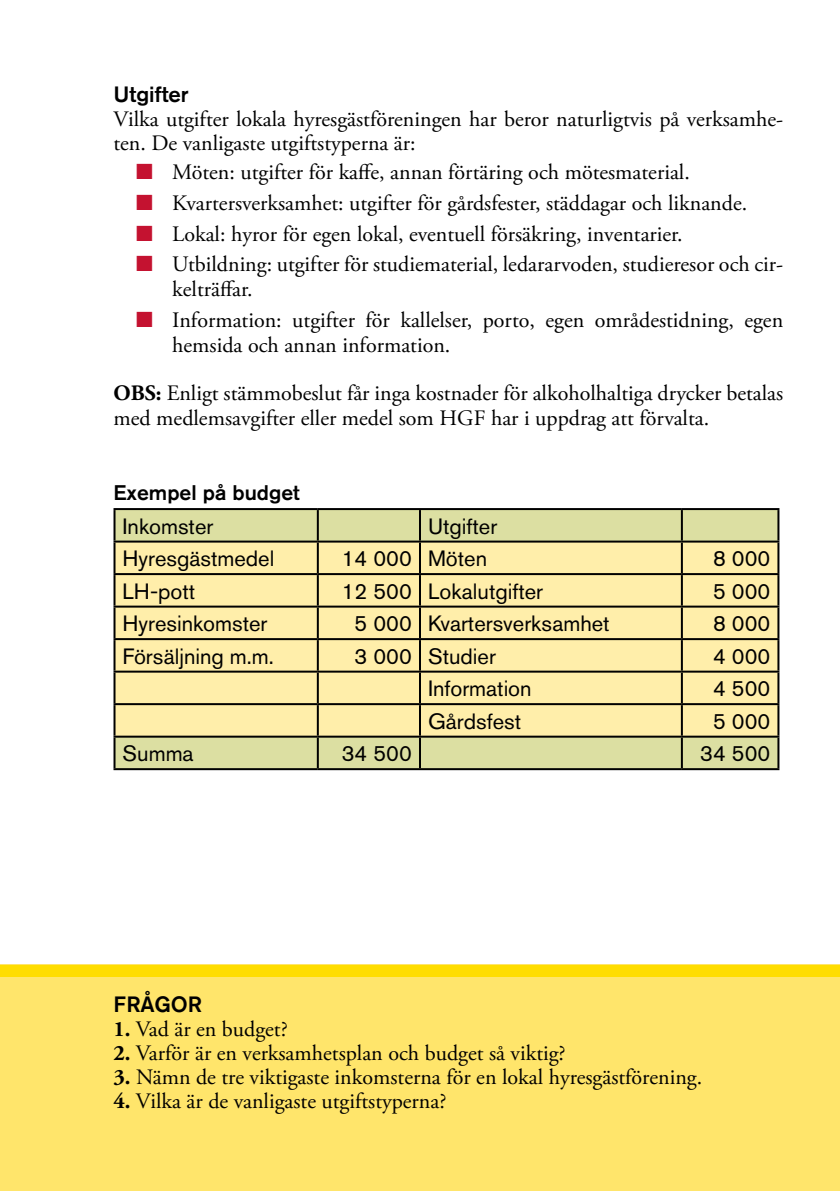
<style>
.page{position:relative;width:840px;height:1191px;background:#fff}
.page>*{position:absolute;margin:0;border:0;box-sizing:border-box;transform-origin:0 0}
.t1{font:22px/25px "Adobe Garamond Pro";color:#000}
.t2{font:22px "Akzidenz Grotesk BE";color:#000}
.t3{font:500 22px "Akzidenz Grotesk BE";color:#000}
.t4{font:500 21px "Akzidenz Grotesk BE";color:#000}
.t5{font:18px "Akzidenz Grotesk BE";color:#000}
.s1{color:#c41230}
.s2{font-weight:700}
</style>
<div class="page">
<div style="left:0;top:964px;width:839px;height:227px;background:#ffe56b"></div>
<div style="left:0;top:965px;width:839px;height:12px;background:#fd0"></div>
<div style="left:115px;top:510px;width:662px;height:258px;background:#dcdfa2"></div>
<div style="left:115px;top:542px;width:662px;height:193px;background:#fea"></div>
<hr style="left:113px;top:508px;width:204px;height:2px;background:#000">
<hr style="left:113px;top:510px;width:2px;height:30px;background:#000">
<hr style="left:317px;top:508px;width:103px;height:2px;background:#000">
<hr style="left:316px;top:510px;width:2px;height:30px;background:#000">
<hr style="left:420px;top:508px;width:261px;height:2px;background:#000">
<hr style="left:419px;top:510px;width:2px;height:30px;background:#000">
<hr style="left:681px;top:508px;width:98px;height:2px;background:#000">
<hr style="left:680px;top:510px;width:2px;height:30px;background:#000">
<hr style="left:777px;top:510px;width:2px;height:30px;background:#000">
<hr style="left:113px;top:540px;width:204px;height:2px;background:#000">
<hr style="left:113px;top:542px;width:2px;height:31px;background:#000">
<hr style="left:317px;top:540px;width:103px;height:2px;background:#000">
<hr style="left:316px;top:542px;width:2px;height:31px;background:#000">
<hr style="left:420px;top:540px;width:261px;height:2px;background:#000">
<hr style="left:419px;top:542px;width:2px;height:31px;background:#000">
<hr style="left:681px;top:540px;width:98px;height:2px;background:#000">
<hr style="left:680px;top:542px;width:2px;height:31px;background:#000">
<hr style="left:777px;top:542px;width:2px;height:31px;background:#000">
<hr style="left:113px;top:573px;width:204px;height:2px;background:#000">
<hr style="left:113px;top:575px;width:2px;height:30px;background:#000">
<hr style="left:317px;top:573px;width:103px;height:2px;background:#000">
<hr style="left:316px;top:575px;width:2px;height:30px;background:#000">
<hr style="left:420px;top:573px;width:261px;height:2px;background:#000">
<hr style="left:419px;top:575px;width:2px;height:30px;background:#000">
<hr style="left:681px;top:573px;width:98px;height:2px;background:#000">
<hr style="left:680px;top:575px;width:2px;height:30px;background:#000">
<hr style="left:777px;top:575px;width:2px;height:30px;background:#000">
<hr style="left:113px;top:605px;width:204px;height:2px;background:#000">
<hr style="left:113px;top:607px;width:2px;height:31px;background:#000">
<hr style="left:317px;top:605px;width:103px;height:2px;background:#000">
<hr style="left:316px;top:607px;width:2px;height:31px;background:#000">
<hr style="left:420px;top:605px;width:261px;height:2px;background:#000">
<hr style="left:419px;top:607px;width:2px;height:31px;background:#000">
<hr style="left:681px;top:605px;width:98px;height:2px;background:#000">
<hr style="left:680px;top:607px;width:2px;height:31px;background:#000">
<hr style="left:777px;top:607px;width:2px;height:31px;background:#000">
<hr style="left:113px;top:638px;width:204px;height:2px;background:#000">
<hr style="left:113px;top:640px;width:2px;height:30px;background:#000">
<hr style="left:317px;top:638px;width:103px;height:2px;background:#000">
<hr style="left:316px;top:640px;width:2px;height:30px;background:#000">
<hr style="left:420px;top:638px;width:261px;height:2px;background:#000">
<hr style="left:419px;top:640px;width:2px;height:30px;background:#000">
<hr style="left:681px;top:638px;width:98px;height:2px;background:#000">
<hr style="left:680px;top:640px;width:2px;height:30px;background:#000">
<hr style="left:777px;top:640px;width:2px;height:30px;background:#000">
<hr style="left:113px;top:670px;width:204px;height:2px;background:#000">
<hr style="left:113px;top:672px;width:2px;height:31px;background:#000">
<hr style="left:317px;top:670px;width:103px;height:2px;background:#000">
<hr style="left:316px;top:672px;width:2px;height:31px;background:#000">
<hr style="left:420px;top:670px;width:261px;height:2px;background:#000">
<hr style="left:419px;top:672px;width:2px;height:31px;background:#000">
<hr style="left:681px;top:670px;width:98px;height:2px;background:#000">
<hr style="left:680px;top:672px;width:2px;height:31px;background:#000">
<hr style="left:777px;top:672px;width:2px;height:31px;background:#000">
<hr style="left:113px;top:703px;width:204px;height:2px;background:#000">
<hr style="left:113px;top:705px;width:2px;height:30px;background:#000">
<hr style="left:317px;top:703px;width:103px;height:2px;background:#000">
<hr style="left:316px;top:705px;width:2px;height:30px;background:#000">
<hr style="left:420px;top:703px;width:261px;height:2px;background:#000">
<hr style="left:419px;top:705px;width:2px;height:30px;background:#000">
<hr style="left:681px;top:703px;width:98px;height:2px;background:#000">
<hr style="left:680px;top:705px;width:2px;height:30px;background:#000">
<hr style="left:777px;top:705px;width:2px;height:30px;background:#000">
<hr style="left:113px;top:735px;width:204px;height:2px;background:#000">
<hr style="left:113px;top:737px;width:2px;height:31px;background:#000">
<hr style="left:317px;top:735px;width:103px;height:2px;background:#000">
<hr style="left:316px;top:737px;width:2px;height:31px;background:#000">
<hr style="left:420px;top:735px;width:261px;height:2px;background:#000">
<hr style="left:419px;top:737px;width:2px;height:31px;background:#000">
<hr style="left:681px;top:735px;width:98px;height:2px;background:#000">
<hr style="left:680px;top:737px;width:2px;height:31px;background:#000">
<hr style="left:777px;top:737px;width:2px;height:31px;background:#000">
<hr style="left:113px;top:768px;width:204px;height:2px;background:#000">
<hr style="left:317px;top:768px;width:103px;height:2px;background:#000">
<hr style="left:420px;top:768px;width:261px;height:2px;background:#000">
<hr style="left:681px;top:768px;width:98px;height:2px;background:#000">
<p class="t3" style="left:113px;top:80px;width:77px">Utgifter</p>
<p class="t1" style="left:113px;top:107px;width:670px;line-height:24px">Vilka utgifter lokala hyresgästföreningen har beror naturligtvis på verksamhe&shy;ten. De vanligaste utgiftstyperna är:</p>
<p class="t1" style="left:136px;top:161px;width:555px"><span class="s1">■</span> Möten: utgifter för kaffe, annan förtäring och mötesmaterial.</p>
<p class="t1" style="left:136px;top:191px;width:612px"><span class="s1">■</span> Kvartersverksamhet: utgifter för gårdsfester, städdagar och liknande.</p>
<p class="t1" style="left:136px;top:222px;width:547px"><span class="s1">■</span> Lokal: hyror för egen lokal, eventuell försäkring, inventarier.</p>
<p class="t1" style="left:172px;top:253px;width:612px;text-indent:-36px"><span class="s1">■</span> Utbildning: utgifter för studiematerial, ledararvoden, studieresor och cir&shy;kelträffar.</p>
<p class="t1" style="left:172px;top:308px;width:612px;text-indent:-36px"><span class="s1">■</span> Information: utgifter för kallelser, porto, egen områdestidning, egen hemsida och annan information.</p>
<p class="t1" style="left:113px;top:381px;width:670px"><span class="s2">OBS:</span> Enligt stämmobeslut får inga kostnader för alkoholhaltiga drycker betalas med medlemsavgifter eller medel som HGF har i uppdrag att förvalta.</p>
<p class="t4" style="left:113px;top:480px;width:188px">Exempel på budget</p>
<p class="t2" style="left:122px;top:513px;width:92px">Inkomster</p>
<p class="t2" style="left:428px;top:513px;width:71px">Utgifter</p>
<p class="t2" style="left:122px;top:545px;width:153px">Hyresgästmedel</p>
<p class="t2" style="left:341px;top:545px;width:147px">14 000 Möten</p>
<p class="t2" style="left:712px;top:545px;width:59px">8 000</p>
<p class="t2" style="left:122px;top:578px;width:74px">LH-pott</p>
<p class="t2" style="left:341px;top:578px;width:203px">12 500 Lokalutgifter</p>
<p class="t2" style="left:712px;top:578px;width:59px">5 000</p>
<p class="t2" style="left:122px;top:610px;width:146px">Hyresinkomster</p>
<p class="t2" style="left:354px;top:610px;width:256px">5 000 Kvartersverksamhet</p>
<p class="t2" style="left:712px;top:610px;width:59px">8 000</p>
<p class="t2" style="left:122px;top:643px;width:153px">Försäljning m.m.</p>
<p class="t2" style="left:354px;top:643px;width:143px">3 000 Studier</p>
<p class="t2" style="left:712px;top:643px;width:59px">4 000</p>
<p class="t2" style="left:428px;top:675px;width:105px">Information</p>
<p class="t2" style="left:712px;top:675px;width:59px">4 500</p>
<p class="t2" style="left:428px;top:708px;width:95px">Gårdsfest</p>
<p class="t2" style="left:712px;top:708px;width:59px">5 000</p>
<p class="t2" style="left:122px;top:740px;width:73px">Summa</p>
<p class="t2" style="left:341px;top:740px;width:72px">34 500</p>
<p class="t2" style="left:699px;top:740px;width:72px">34 500</p>
<p class="t3" style="left:113px;top:991px;width:90px">FRÅGOR</p>
<p class="t1" style="left:113px;top:1017px;width:176px"><span class="s2">1.</span> Vad är en budget?</p>
<p class="t1" style="left:113px;top:1041px;width:453px"><span class="s2">2.</span> Varför är en verksamhetsplan och budget så viktig?</p>
<p class="t1" style="left:113px;top:1065px;width:590px"><span class="s2">3.</span> Nämn de tre viktigaste inkomsterna för en lokal hyresgästförening.</p>
<p class="t1" style="left:113px;top:1089px;width:334px"><span class="s2">4.</span> Vilka är de vanligaste utgiftstyperna?</p>
<p class="t5" style="left:96px;top:1096px;width:22px">12</p>
</div>
